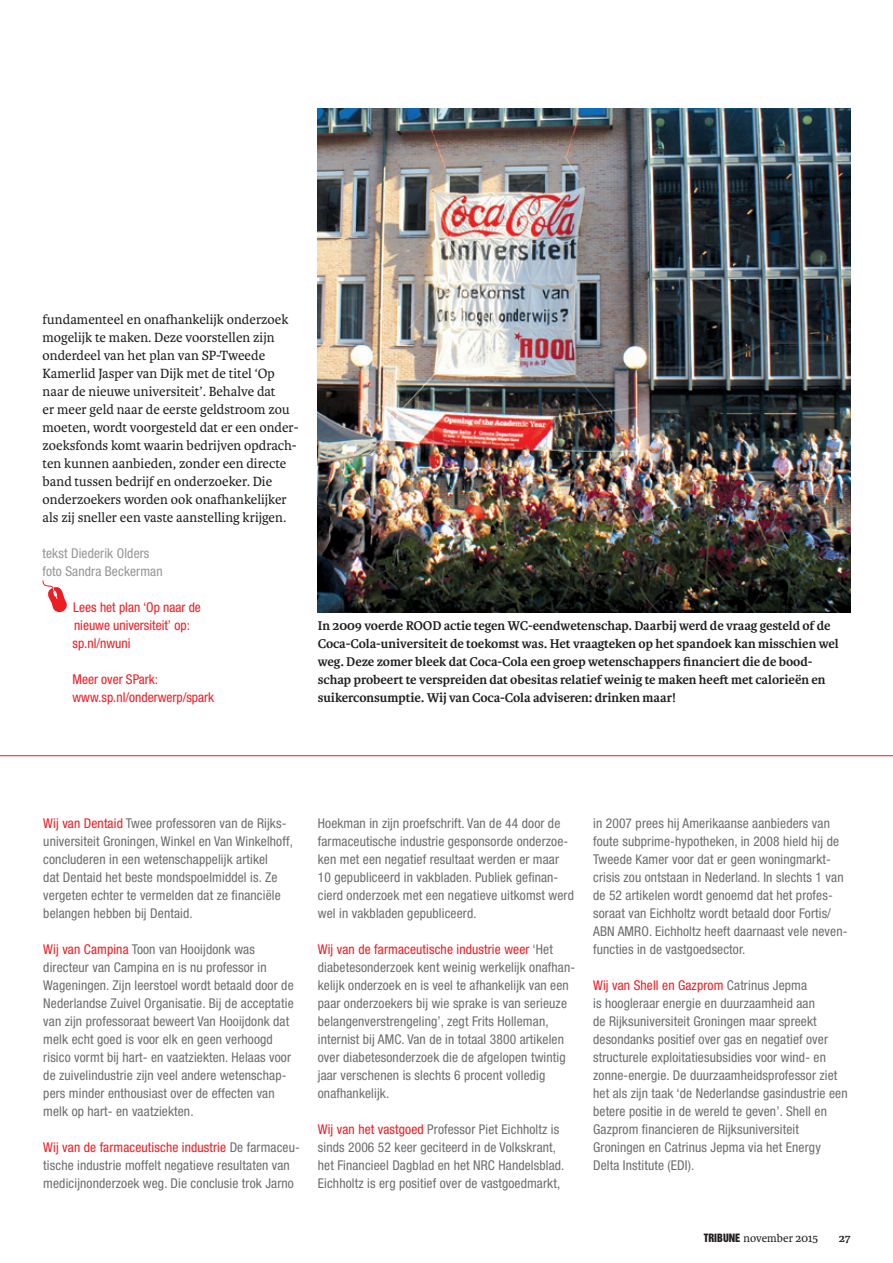
<style>
.page{position:relative;width:893px;height:1263px;background:#fff}
.page>*{position:absolute;margin:0;border:0;box-sizing:border-box;transform-origin:0 0}
.t1{font:14.25px/18px "Karmina";color:#231f20}
.t2{font:condensed 13.5px/18px "Helvetica Neue LT Std";letter-spacing:.01em;color:#6c6d70}
.t3{font:700 13.5px/18px "Karmina";letter-spacing:-.005em;color:#231f20}
.t4{font:condensed 13.5px/18px "Helvetica Neue LT Std";color:#ee1d23}
.t5{font:condensed 13.5px/18px "Helvetica Neue LT Std";letter-spacing:.01em;color:#939598}
.t6{font:12px "Karmina";color:#231f20}
.t7{font:700 12px "Karmina";color:#231f20}
.s1{color:#ee1d23}
.s2{font-family:"Helvetica Inserat LT Std";font-size:10.5px}
</style>
<div class="page">
<svg style="left:42px;top:580px;width:25px;height:32px"></svg>
<img style="left:318px;top:108px;width:532px;height:504px">
<hr style="left:0;top:755px;width:893px;height:1px;background:#ee1d23">
<p class="t1" style="left:43px;top:311px;width:258px">fundamenteel en onafhankelijk onderzoek mogelijk te maken. Deze voorstellen zijn onderdeel van het plan van SP-Tweede Kamerlid Jasper van Dijk met de titel ‘Op naar de nieuwe universiteit’. Behalve dat<br>er meer geld naar de eerste geldstroom zou moeten, wordt voorgesteld dat er een onder&shy;zoeksfonds komt waarin bedrijven opdrach&shy;ten kunnen aanbieden, zonder een directe band tussen bedrijf en onderzoeker. Die onderzoekers worden ook onafhankelijker als zij sneller een vaste aanstelling krijgen.</p>
<p class="t5" style="left:43px;top:544px;width:122px">tekst Diederik Olders foto Sandra Beckerman</p>
<p class="t4" style="left:73px;top:598px;width:130px">Lees het plan ‘Op naar de nieuwe universiteit’ op: sp.nl/nwuni</p>
<p class="t4" style="left:73px;top:670px;width:143px">Meer over SPark: www.sp.nl/onderwerp/spark</p>
<p class="t3" style="left:318px;top:617px;width:522px">In 2009 voerde ROOD actie tegen WC-eendwetenschap. Daarbij werd de vraag gesteld of de Coca-Cola-universiteit de toekomst was. Het vraagteken op het spandoek kan misschien wel weg. Deze zomer bleek dat Coca-Cola een groep wetenschappers financiert die de bood&shy;schap probeert te verspreiden dat obesitas relatief weinig te maken heeft met calorieën en suikerconsumptie. Wij van Coca-Cola adviseren: drinken maar!</p>
<p class="t2" style="left:43px;top:814px;width:251px"><span class="s1">Wij van Dentaid</span> Twee professoren van de Rijks&shy;universiteit Groningen, Winkel en Van Winkelhoff, concluderen in een wetenschappelijk artikel<br>dat Dentaid het beste mondspoelmiddel is. Ze vergeten echter te vermelden dat ze financiële belangen hebben bij Dentaid.</p>
<p class="t2" style="left:43px;top:940px;width:252px"><span class="s1">Wij van Campina</span> Toon van Hooijdonk was directeur van Campina en is nu professor in Wageningen. Zijn leerstoel wordt betaald door de Nederlandse Zuivel Organisatie. Bij de acceptatie van zijn professoraat beweert Van Hooijdonk dat melk echt goed is voor elk en geen verhoogd risico vormt bij hart- en vaatziekten. Helaas voor de zuivelindustrie zijn veel andere wetenschap&shy;pers minder enthousiast over de effecten van melk op hart- en vaatziekten.</p>
<p class="t2" style="left:43px;top:1138px;width:258px"><span class="s1">Wij van de farmaceutische industrie</span> De farmaceu&shy;tische industrie moffelt negatieve resultaten van medicijnonderzoek weg. Die conclusie trok Jarno</p>
<p class="t2" style="left:318px;top:814px;width:258px">Hoekman in zijn proefschrift. Van de 44 door de farmaceutische industrie gesponsorde onderzoe&shy;ken met een negatief resultaat werden er maar 10 gepubliceerd in vakbladen. Publiek gefinan&shy;cierd onderzoek met een negatieve uitkomst werd wel in vakbladen gepubliceerd.</p>
<p class="t2" style="left:318px;top:940px;width:259px"><span class="s1">Wij van de farmaceutische industrie weer</span> ‘Het diabetesonderzoek kent weinig werkelijk onafhan&shy;kelijk onderzoek en is veel te afhankelijk van een paar onderzoekers bij wie sprake is van serieuze belangenverstrengeling’, zegt Frits Holleman, internist bij AMC. Van de in totaal 3800 artikelen over diabetesonderzoek die de afgelopen twintig jaar verschenen is slechts 6 procent volledig onafhankelijk.</p>
<p class="t2" style="left:318px;top:1120px;width:248px"><span class="s1">Wij van het vastgoed</span> Professor Piet Eichholtz is sinds 2006 52 keer geciteerd in de Volkskrant, het Financieel Dagblad en het NRC Handelsblad.<br>Eichholtz is erg positief over de vastgoedmarkt,</p>
<p class="t2" style="left:593px;top:814px;width:254px">in 2007 prees hij Amerikaanse aanbieders van foute subprime-hypotheken, in 2008 hield hij de Tweede Kamer voor dat er geen woningmarkt&shy;crisis zou ontstaan in Nederland. In slechts 1 van de 52 artikelen wordt genoemd dat het profes&shy;soraat van Eichholtz wordt betaald door Fortis/ ABN AMRO. Eichholtz heeft daarnaast vele neven&shy;functies in de vastgoedsector.</p>
<p class="t2" style="left:593px;top:976px;width:256px"><span class="s1">Wij van Shell en Gazprom</span> Catrinus Jepma<br>is hoogleraar energie en duurzaamheid aan<br>de Rijksuniversiteit Groningen maar spreekt desondanks positief over gas en negatief over structurele exploitatiesubsidies voor wind- en zonne-energie. De duurzaamheidsprofessor ziet het als zijn taak ‘de Nederlandse gasindustrie een betere positie in de wereld te geven’. Shell en Gazprom financieren de Rijksuniversiteit Groningen en Catrinus Jepma via het Energy Delta Institute (EDI).</p>
<p class="t6" style="left:704px;top:1231px;width:116px"><span class="s2">TRIBUNE</span> november 2015</p>
<p class="t7" style="left:839px;top:1231px;width:13px">27</p>
</div>
